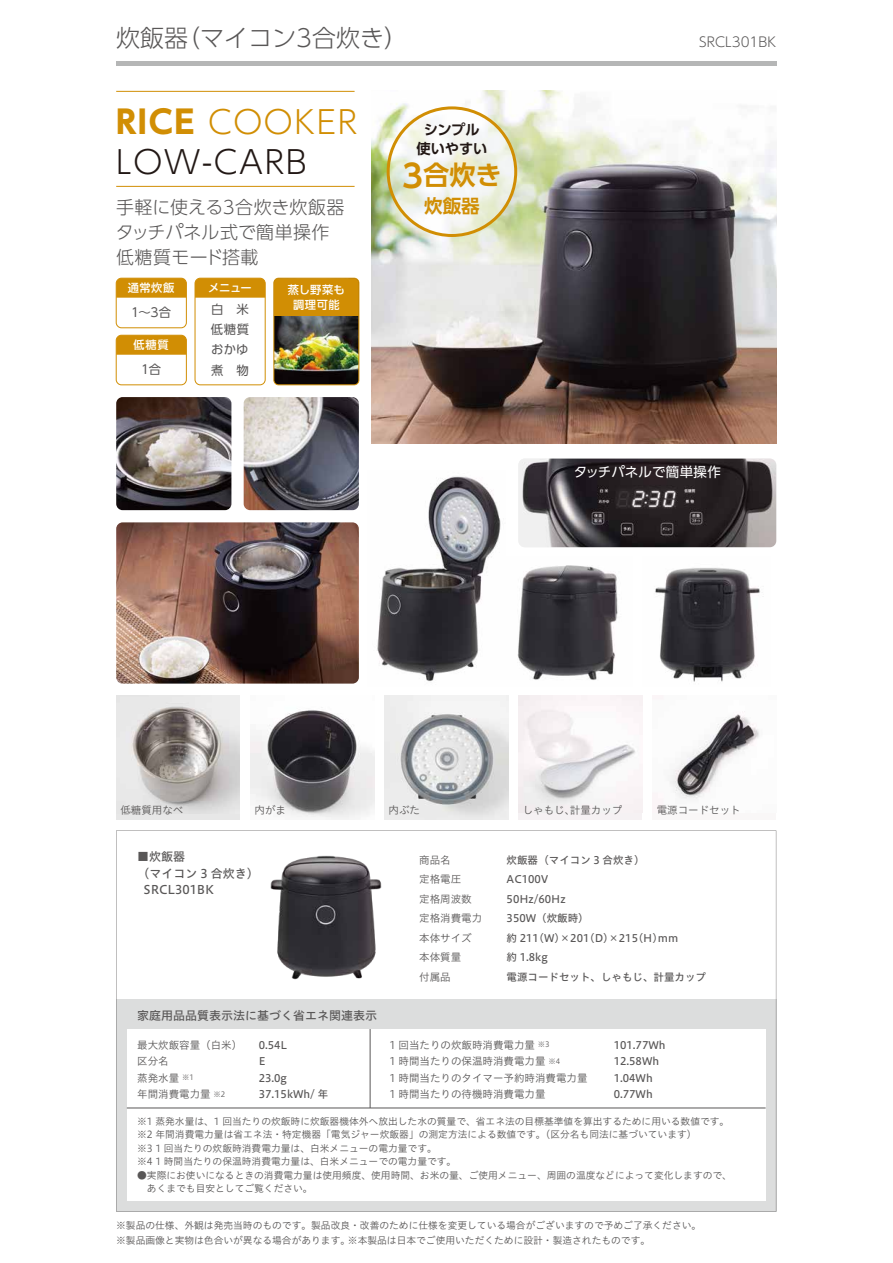
<style>
.page{position:relative;width:893px;height:1263px;background:#fff}
.page>*{position:absolute;margin:0;border:0;box-sizing:border-box;transform-origin:0 0}
.t1{font:300 31.8px/39.8px "UD Shin Go Pro";letter-spacing:.05em;color:#221815}
.t2{font:700 26.4px "UD Shin Go Pro De";color:#d18e04}
.t3{font:300 24px "UD Shin Go Pro";color:#595757}
.t4{font:700 18.6px "UD Shin Go Pro De";color:#d18e04}
.t5{font:300 18px/24.8px "UD Shin Go Pro";letter-spacing:.005em;color:#595757}
.t6{font:700 14.25px/18.6px "UD Shin Go Pro De";letter-spacing:-.01em;color:#221815;text-align:center}
.t7{font:13.5px "UD Shin Go Pro";letter-spacing:.01em;color:#fff}
.t8{font:300 13.5px "UD Shin Go Pro";color:#595757}
.t9{font:12.3px/20.2px "UD Shin Go Pro";letter-spacing:.02em;color:#595757;text-align:justify}
.t10{font:12px "Hiragino UD Sans Std N W5";color:#595757}
.t11{font:500 11.25px/14.7px "UD Shin Go Pro";letter-spacing:.04em;color:#fff;text-align:center}
.t12{font:10.5px/19.5px "Hiragino UD Sans Std N W3";color:#595757}
.t13{font:10.5px/19.5px "Hiragino UD Sans Std N W5";color:#595757}
.t14{font:9.75px/13.5px "Hiragino UD Sans Std N W3";color:#595757}
.s1{font-weight:700;color:#d18e04}
.s2{color:#d18e04}
.s3{font-size:31.65px}
.s4{font-size:7.35px}
</style>
<div class="page">
<svg style="left:116px;top:830px;width:660px;height:381px"></svg>
<hr style="left:127px;top:1108px;width:639px;height:1px;background:#595757">
<hr style="left:370px;top:1029px;width:1px;height:79px;background:#595757">
<img style="left:372px;top:91px;width:404px;height:353px">
<div style="left:116px;top:696px;width:124px;height:124px;background:#e7e7e7"></div>
<img style="left:132px;top:707px;width:108px;height:104px">
<img style="left:250px;top:710px;width:124px;height:110px">
<div style="left:518px;top:696px;width:124px;height:124px;background:#f5f1f3"></div>
<img style="left:528px;top:715px;width:110px;height:88px">
<div style="left:652px;top:696px;width:124px;height:124px;background:#f9f7f7"></div>
<img style="left:673px;top:714px;width:86px;height:84px">
<img style="left:384px;top:696px;width:124px;height:124px">
<img style="left:116px;top:397px;width:115px;height:113px">
<img style="left:116px;top:522px;width:243px;height:162px">
<img style="left:244px;top:397px;width:115px;height:113px">
<div style="left:116px;top:278px;width:71px;height:50px;border:1px solid #d18e04;border-radius:5px"></div>
<svg style="left:116px;top:278px;width:70px;height:20px"></svg>
<div style="left:116px;top:335px;width:71px;height:50px;border:1px solid #d18e04;border-radius:5px"></div>
<svg style="left:116px;top:335px;width:70px;height:20px"></svg>
<div style="left:195px;top:278px;width:71px;height:107px;border:1px solid #d18e04;border-radius:5px"></div>
<svg style="left:195px;top:278px;width:70px;height:20px"></svg>
<img style="left:275px;top:316px;width:84px;height:69px">
<div style="left:275px;top:278px;width:84px;height:38px;background:#d18e04"></div>
<div style="left:273px;top:278px;width:86px;height:107px;border:1px solid #d18e04;border-radius:5px"></div>
<hr style="left:116px;top:186px;width:239px;height:1px;background:#d18e04">
<hr style="left:116px;top:91px;width:239px;height:1px;background:#d18e04">
<img style="left:377px;top:476px;width:124px;height:205px">
<img style="left:517px;top:565px;width:101px;height:115px">
<img style="left:655px;top:568px;width:105px;height:114px">
<img style="left:518px;top:459px;width:258px;height:88px">
<hr style="left:116px;top:62px;width:660px;height:4px;background:#b5b6b6">
<svg style="left:388px;top:108px;width:128px;height:127px;fill:#f2f5f2"></svg>
<div style="left:387px;top:106px;width:130px;height:131px;border:3px solid #d18e04;border-radius:50%"></div>
<h3 class="t3" style="left:116px;top:18px;width:293px">炊飯器（マイコン3合炊き）</h3>
<h3 class="t8" style="left:699px;top:31px;width:79px">SRCL301BK</h3>
<h1 class="t1" style="left:116px;top:101px;width:243px"><span class="s1">RICE</span> <span class="s2">COOKER<br></span>LOW-CARB</h1>
<h3 class="t5" style="left:116px;top:195px;width:230px">手軽に使える3合炊き炊飯器タッチパネル式で簡単操作低糖質モード搭載</h3>
<p class="t11" style="left:128px;top:280px;width:48px">通常炊飯</p>
<p class="t9" style="left:131px;top:301px;width:42px">1～3合</p>
<p class="t11" style="left:134px;top:337px;width:36px">低糖質</p>
<p class="t9" style="left:141px;top:358px;width:21px">1合</p>
<p class="t11" style="left:208px;top:280px;width:45px">メニュー</p>
<p class="t9" style="left:211px;top:299px;width:40px">白　米低糖質おかゆ煮　物</p>
<p class="t11" style="left:288px;top:282px;width:59px">蒸し野菜も調理可能</p>
<h3 class="t6" style="left:416px;top:120px;width:72px">シンプル使いやすい</h3>
<h2 class="t2" style="left:402px;top:154px;width:101px"><span class="s3">3</span>合炊き</h2>
<h3 class="t4" style="left:424px;top:190px;width:57px">炊飯器</h3>
<h3 class="t7" style="left:574px;top:461px;width:149px">タッチパネルで簡単操作</h3>
<p class="t12" style="left:120px;top:800px;width:64px">低糖質用なべ</p>
<p class="t12" style="left:255px;top:800px;width:33px">内がま</p>
<p class="t12" style="left:389px;top:800px;width:33px">内ぶた</p>
<p class="t12" style="left:523px;top:800px;width:101px">しゃもじ、計量カップ</p>
<p class="t12" style="left:657px;top:800px;width:85px">電源コードセット</p>
<p class="t10" style="left:137px;top:848px;width:49px">■炊飯器</p>
<p class="t10" style="left:138px;top:864px;width:123px">（マイコン 3 合炊き）</p>
<p class="t10" style="left:144px;top:881px;width:72px">SRCL301BK</p>
<p class="t10" style="left:137px;top:1006px;width:241px">家庭用品品質表示法に基づく省エネ関連表示</p>
<p class="t12" style="left:419px;top:850px;width:64px">商品名<br>定格電圧<br>定格周波数定格消費電力本体サイズ本体質量<br>付属品</p>
<p class="t13" style="left:507px;top:850px;width:201px">炊飯器 （マイコン 3 合炊き）<br>AC100V<br>50Hz/60Hz<br>350W（炊飯時）<br>約 211(W)×201(D)×215(H)mm<br>約 1.8kg<br>電源コードセット、しゃもじ、計量カップ</p>
<p class="t12" style="left:137px;top:1036px;width:106px;line-height:16.5px">最大炊飯容量（白米）区分名<br>蒸発水量 <span class="s4">※1<br></span>年間消費電力量 <span class="s4">※2</span></p>
<p class="t13" style="left:259px;top:1036px;width:71px;line-height:16.5px">0.54L<br>E<br>23.0g<br>37.15kWh/ 年</p>
<p class="t12" style="left:390px;top:1036px;width:200px;line-height:16.5px">1 回当たりの炊飯時消費電力量 <span class="s4">※3<br></span>1 時間当たりの保温時消費電力量 <span class="s4">※4<br></span>1 時間当たりのタイマー予約時消費電力量<br>1 時間当たりの待機時消費電力量</p>
<p class="t13" style="left:614px;top:1036px;width:53px;line-height:16.5px">101.77Wh<br>12.58Wh<br>1.04Wh<br>0.77Wh</p>
<p class="t14" style="left:137px;top:1113px;width:594px">※1 蒸発水量は、1 回当たりの炊飯時に炊飯器機体外へ放出した水の質量で、省エネ法の目標基準値を算出するために用いる数値です。※2 年間消費電力量は省エネ法・特定機器「電気ジャー炊飯器」の測定方法による数値です。（区分名も同法に基づいています）<br>※3 1 回当たりの炊飯時消費電力量は、白米メニューの電力量です。<br>※4 1 時間当たりの保温時消費電力量は、白米メニューでの電力量です。</p>
<p class="t14" style="left:137px;top:1167px;width:596px">●実際にお使いになるときの消費電力量は使用頻度、使用時間、お米の量、ご使用メニュー、周囲の温度などによって変化しますので、　あくまでも目安としてご覧ください。</p>
<p class="t14" style="left:116px;top:1217px;width:586px;line-height:15px">※製品の仕様、外観は発売当時のものです。製品改良・改善のために仕様を変更している場合がございますので予めご了承ください。※製品画像と実物は色合いが異なる場合があります。※本製品は日本でご使用いただくために設計・製造されたものです。</p>
</div>
